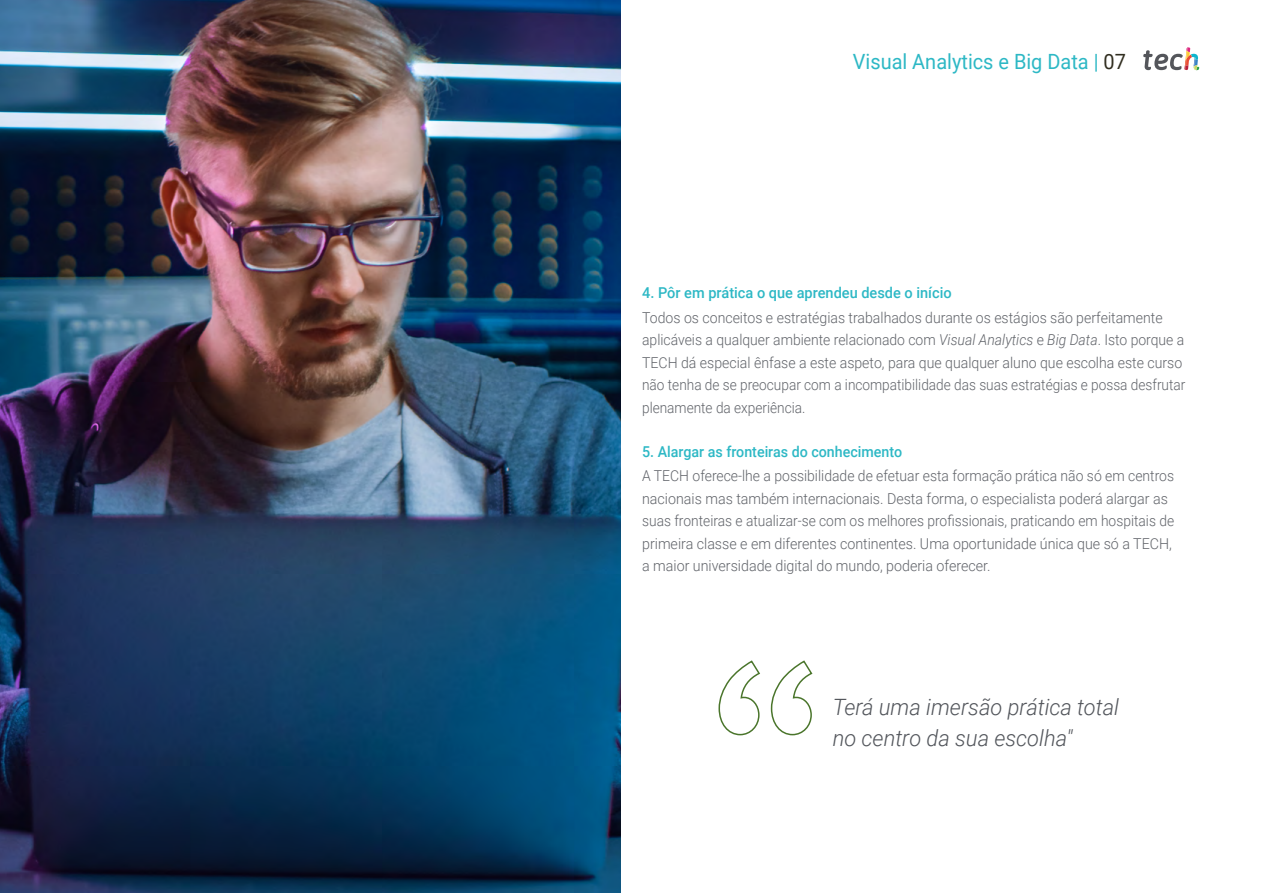
<style>
.page{position:relative;width:1263px;height:893px;background:#fff}
.page>*{position:absolute;margin:0;border:0;box-sizing:border-box;transform-origin:0 0}
.t1{font:italic 300 22.5px/31.5px "Roboto";color:#52555b}
.t2{font:21px "Roboto";color:#2db8c5;scale:.95 1}
.t3{font:300 15px/22.5px "Roboto";color:#61646a;scale:.93 1}
.t4{font:300 15px/22.5px "Roboto";color:#61646a;scale:.94 1}
.t5{font:500 15px "Roboto";color:#2db8c5}
.t6{font:500 15px "Roboto";color:#2db8c5;scale:.95 1}
.s1{color:#312e20}
.s2{font-style:italic}
</style>
<div class="page">
<svg style="left:718px;top:660px;width:95px;height:76px"></svg>
<svg style="left:1143px;top:47px;width:56px;height:24px"></svg>
<img style="left:0;top:0;width:621px;height:893px">
<h2 class="t2" style="left:853px;top:47px;width:289px">Visual Analytics e Big Data | <span class="s1">07</span></h2>
<p class="t5" style="left:642px;top:282px;width:311px">4. Pôr em prática o que aprendeu desde o início</p>
<p class="t4" style="left:642px;top:306px;width:579px">Todos os conceitos e estratégias trabalhados durante os estágios são perfeitamente aplicáveis a qualquer ambiente relacionado com <span class="s2">Visual Analytics</span> e <span class="s2">Big Data</span>. Isto porque a TECH dá especial ênfase a este aspeto, para que qualquer aluno que escolha este curso não tenha de se preocupar com a incompatibilidade das suas estratégias e possa desfrutar plenamente da experiência.</p>
<p class="t6" style="left:642px;top:441px;width:275px">5. Alargar as fronteiras do conhecimento</p>
<p class="t3" style="left:642px;top:464px;width:573px">A TECH oferece-lhe a possibilidade de efetuar esta formação prática não só em centros nacionais mas também internacionais. Desta forma, o especialista poderá alargar as suas fronteiras e atualizar-se com os melhores profissionais, praticando em hospitais de primeira classe e em diferentes continentes. Uma oportunidade única que só a TECH, a maior universidade digital do mundo, poderia oferecer.</p>
<h1 class="t1" style="left:833px;top:690px;width:288px">Terá uma imersão prática total no centro da sua escolha"</h1>
</div>
